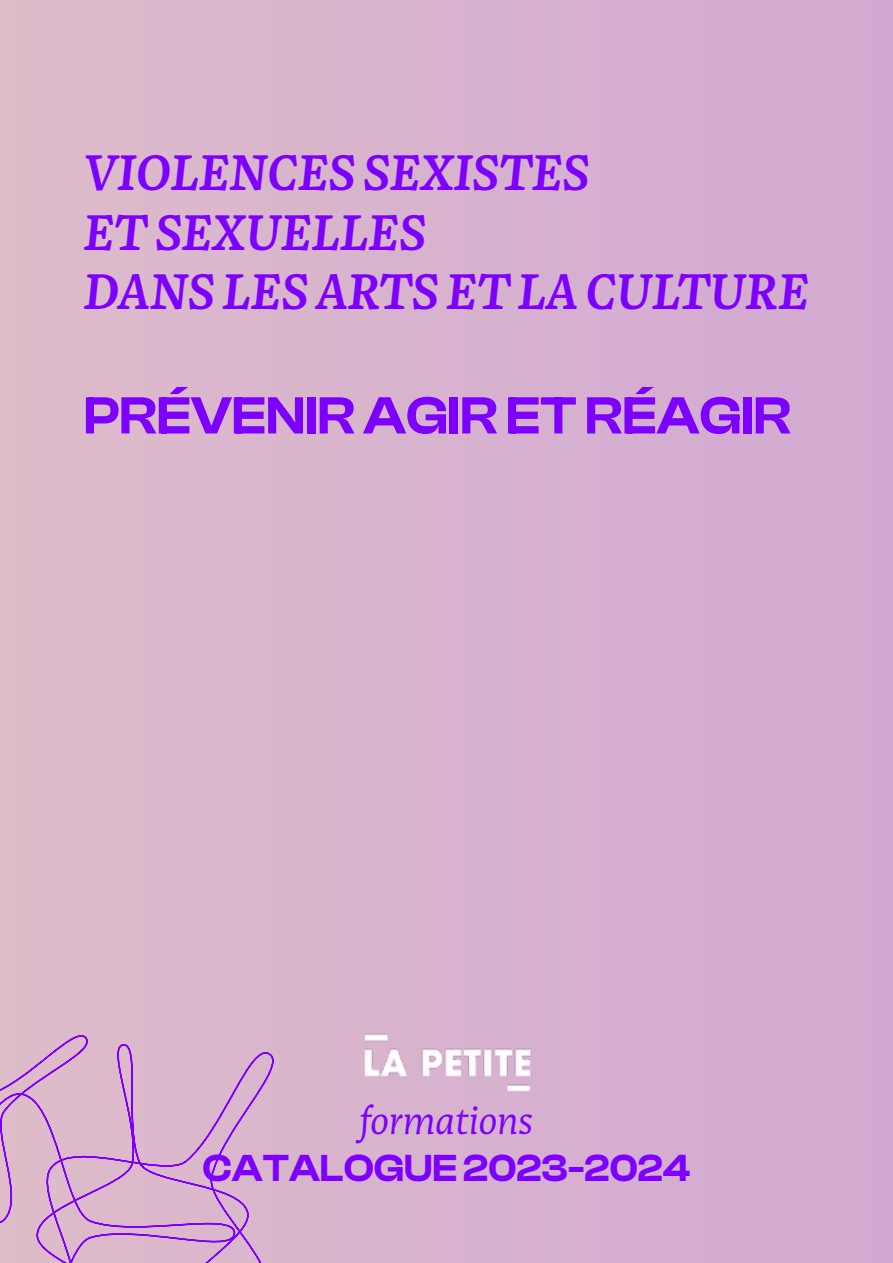
<style>
.page{position:relative;width:893px;height:1263px;background:#d7b2cf}
.page>*{position:absolute;margin:0;border:0;box-sizing:border-box;transform-origin:0 0}
.t1{font:700 54px "Clash Display Variable";color:#7d00ff}
.t2{font:italic 600 49.5px/59.4px "Rowan";color:#7d00ff}
.t3{font:700 39px "Clash Display Variable";color:#7d00ff}
.t4{font:italic 39px "Rowan";color:#7d00ff}
</style>
<div class="page">
<svg style="left:0;top:1035px;width:274px;height:228px"></svg>
<img style="left:364px;top:1033px;width:168px;height:59px">
<p class="t2" style="left:84px;top:143px;width:727px">VIOLENCES SEXISTES<br>ET SEXUELLES<br>DANS LES ARTS ET LA CULTURE</p>
<p class="t1" style="left:84px;top:385px;width:709px">PRÉVENIR AGIR ET RÉAGIR</p>
<p class="t4" style="left:360px;top:1097px;width:175px">formations</p>
<p class="t3" style="left:203px;top:1146px;width:489px">CATALOGUE 2023-2024</p>
</div>
